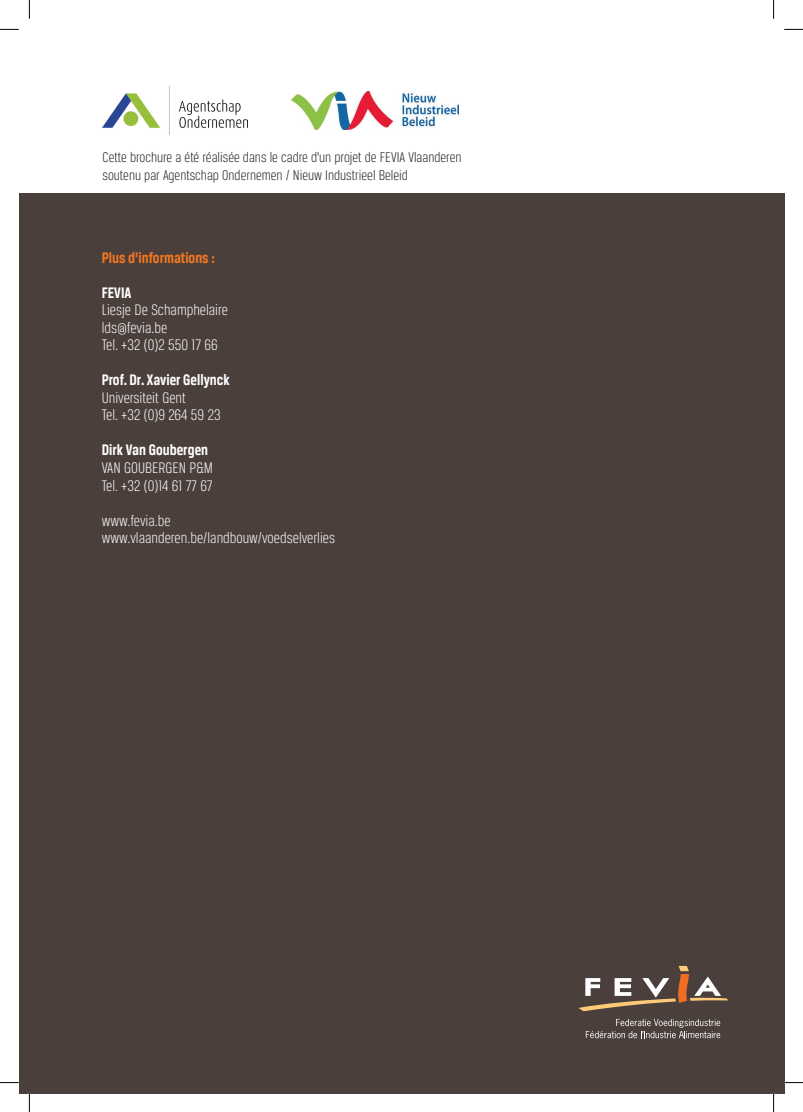
<style>
.page{position:relative;width:803px;height:1112px;background:#fff}
.page>*{position:absolute;margin:0;border:0;box-sizing:border-box;transform-origin:0 0}
.t1{font:300 16.25px/17.5px "Breuer Condensed";color:#fff}
.t2{font:700 16.25px "Breuer Condensed";color:#fff}
.t3{font:700 16.25px "Breuer Condensed";color:#f47721}
.t4{font:300 15px/18px "Breuer Condensed";color:#231f20}
</style>
<div class="page">
<div style="left:19px;top:193px;width:765px;height:899px;background:#4b3f3c"></div>
<img style="left:103px;top:86px;width:144px;height:49px">
<img style="left:292px;top:91px;width:166px;height:39px">
<svg style="left:586px;top:1018px;width:134px;height:19px"></svg>
<svg style="left:578px;top:965px;width:150px;height:45px"></svg>
<svg style="left:0;top:29px;width:19px;height:1px"></svg>
<svg style="left:784px;top:29px;width:19px;height:1px"></svg>
<svg style="left:0;top:1082px;width:19px;height:1px"></svg>
<svg style="left:784px;top:1081px;width:19px;height:2px"></svg>
<svg style="left:29px;top:0;width:1px;height:19px"></svg>
<svg style="left:29px;top:1092px;width:1px;height:19px"></svg>
<svg style="left:773px;top:0;width:1px;height:19px"></svg>
<svg style="left:773px;top:1092px;width:1px;height:19px"></svg>
<p class="t4" style="left:103px;top:148px;width:360px">Cette brochure a été réalisée dans le cadre d’un projet de FEVIA Vlaanderen soutenu par Agentschap Ondernemen / Nieuw Industrieel Beleid</p>
<p class="t3" style="left:102px;top:248px;width:115px">Plus d’informations :</p>
<p class="t2" style="left:102px;top:283px;width:31px">FEVIA</p>
<p class="t1" style="left:102px;top:301px;width:128px">Liesje De Schamphelaire lds@fevia.be<br>Tel. +32 (0)2 550 17 66</p>
<p class="t2" style="left:102px;top:371px;width:129px">Prof. Dr. Xavier Gellynck</p>
<p class="t1" style="left:102px;top:388px;width:120px">Universiteit Gent<br>Tel. +32 (0)9 264 59 23</p>
<p class="t2" style="left:102px;top:441px;width:108px">Dirk Van Goubergen</p>
<p class="t1" style="left:102px;top:458px;width:113px">VAN GOUBERGEN P&amp;M<br>Tel. +32 (0)14 61 77 67</p>
<p class="t1" style="left:102px;top:511px;width:235px">www.fevia.be www.vlaanderen.be/landbouw/voedselverlies</p>
</div>
